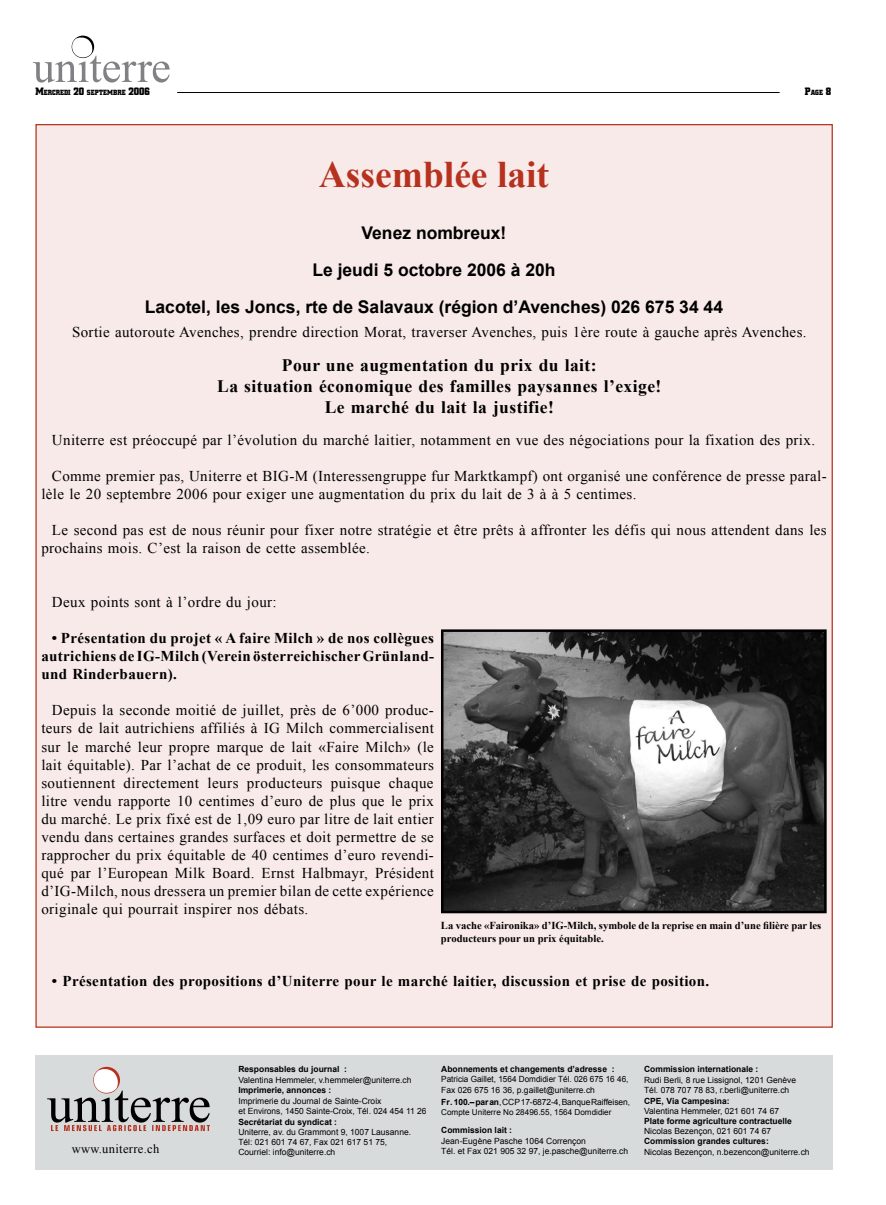
<style>
.page{position:relative;width:886px;height:1205px;background:#fff}
.page>*{position:absolute;margin:0;border:0;box-sizing:border-box;transform-origin:0 0}
.t1{font:700 37.5px "Times New Roman";color:#b7311f}
.t2{font:700 17.5px/21px "Times New Roman";letter-spacing:.025em;color:#000;text-align:center}
.t3{font:700 17.5px/37px "Arial";color:#000;text-align:center}
.t4{font:15px/18px "Times New Roman";letter-spacing:.025em;color:#000}
.t5{font:700 15px/18px "Times New Roman";letter-spacing:.025em;color:#000;text-align:justify}
.t6{font:12.5px "Times New Roman";letter-spacing:.025em;color:#000}
.t7{font:700 10.62px/12.8px "Times New Roman";color:#000}
.t8{font:8.5px/10.2px "Arial";color:#000}
.t9{font:700 8.5px "Arial";color:#000}
.t10{font:8.5px/10.2px "Arial";color:#000;scale:.96 1}
.t11{font:8.12px "Arial";color:#000}
.t12{font:700 7.62px "Square Slabserif 711 BT";color:#000;scale:.9 1}
.s1{font-size:10.88px}
.s2{font-weight:700}
.s3{font-size:8.12px}
</style>
<div class="page">
<svg style="left:33px;top:36px;width:137px;height:47px"></svg>
<hr style="left:177px;top:92px;width:602px;height:1px;background:#000">
<div style="left:35px;top:1055px;width:798px;height:114px;background:#d8dbdc"></div>
<svg style="left:47px;top:1067px;width:163px;height:64px"></svg>
<div style="left:35px;top:124px;width:798px;height:904px;background:#f8eae9;border:1px solid #b7311f"></div>
<img style="left:444px;top:632px;width:379px;height:278px">
<div style="left:441px;top:629px;width:385px;height:284px;border:2px solid #000"></div>
<p class="t12" style="left:35px;top:88px;width:129px"><span class="s1">M</span>ERCREDI <span class="s1">20</span> SEPTEMBRE <span class="s1">2006</span></p>
<p class="t12" style="left:805px;top:88px;width:31px"><span class="s1">P</span>AGE <span class="s1">8</span></p>
<h1 class="t1" style="left:319px;top:148px;width:232px">Assemblée lait</h1>
<p class="t3" style="left:145px;top:215px;width:580px">Venez nombreux!<br>Le jeudi 5 octobre 2006 à 20h<br>Lacotel, les Joncs, rte de Salavaux (région d’Avenches) 026 675 34 44</p>
<p class="t4" style="left:72px;top:322px;width:736px">Sortie autoroute Avenches, prendre direction Morat, traverser Avenches, puis 1ère route à gauche après Avenches.</p>
<p class="t2" style="left:217px;top:355px;width:446px">Pour une augmentation du prix du lait:<br>La situation économique des familles paysannes l’exige!<br>Le marché du lait la justifie!</p>
<p class="t4" style="left:52px;top:431px;width:764px">Uniterre est préoccupé par l’évolution du marché laitier, notamment en vue des négociations pour la fixation des prix.</p>
<p class="t4" style="left:41px;top:467px;width:787px;text-indent:11px">Comme premier pas, Uniterre et BIG-M (Interessengruppe fur Marktkampf) ont organisé une conférence de presse paral&shy;lèle le 20 septembre 2006 pour exiger une augmentation du prix du lait de 3 à à 5 centimes.</p>
<p class="t4" style="left:41px;top:521px;width:787px;text-indent:11px">Le second pas est de nous réunir pour fixer notre stratégie et être prêts à affronter les défis qui nous attendent dans les prochains mois. C’est la raison de cette assemblée.</p>
<p class="t4" style="left:52px;top:593px;width:226px">Deux points sont à l’ordre du jour:</p>
<p class="t5" style="left:41px;top:629px;width:394px;text-indent:11px">• Présentation du projet « A faire Milch » de nos collègues autrichiens de IG-Milch (Verein österreichischer Grünland&shy;und Rinderbauern).</p>
<p class="t4" style="left:41px;top:701px;width:394px;text-align:justify;text-indent:11px">Depuis la seconde moitié de juillet, près de 6’000 produc&shy;teurs de lait autrichiens affiliés à IG Milch commercialisent sur le marché leur propre marque de lait «Faire Milch» (le lait équitable). Par l’achat de ce produit, les consommateurs soutiennent directement leurs producteurs puisque chaque litre vendu rapporte 10 centimes d’euro de plus que le prix du marché. Le prix fixé est de 1,09 euro par litre de lait entier vendu dans certaines grandes surfaces et doit permettre de se rapprocher du prix équitable de 40 centimes d’euro revendi&shy;qué par l’European Milk Board. Ernst Halbmayr, Président d’IG-Milch, nous dressera un premier bilan de cette expérience originale qui pourrait inspirer nos débats.</p>
<p class="t7" style="left:441px;top:918px;width:382px">La vache «Faironika» d’IG-Milch, symbole de la reprise en main d’une filière par les producteurs pour un prix équitable.</p>
<p class="t5" style="left:52px;top:971px;width:659px">• Présentation des propositions d’Uniterre pour le marché laitier, discussion et prise de position.</p>
<p class="t6" style="left:72px;top:1141px;width:89px">www.uniterre.ch</p>
<p class="t9" style="left:238px;top:1063px;width:110px">Responsables du journal :</p>
<p class="t8" style="left:238px;top:1075px;width:175px">Valentina Hemmeler, v.hemmeler@uniterre.ch</p>
<p class="t9" style="left:238px;top:1084px;width:95px">Imprimerie, annonces :</p>
<p class="t8" style="left:238px;top:1096px;width:190px">Imprimerie du Journal de Sainte-Croix<br>et Environs, 1450 Sainte-Croix, Tél. 024 454 11 26</p>
<p class="t9" style="left:238px;top:1116px;width:100px">Secrétariat du syndicat :</p>
<p class="t8" style="left:238px;top:1127px;width:174px">Uniterre, av. du Grammont 9, 1007 Lausanne.<br>Tél: 021 601 74 67, Fax 021 617 51 75,<br>Courriel: info@uniterre.ch</p>
<p class="t9" style="left:441px;top:1063px;width:175px">Abonnements et changements d’adresse :</p>
<p class="t10" style="left:441px;top:1074px;width:196px">Patricia Gaillet, 1564 Domdidier Tél. 026 675 16 46,<br>Fax 026 675 16 36, p.gaillet@uniterre.ch</p>
<p class="t8" style="left:441px;top:1096px;width:190px"><span class="s2">Fr. 100.– par an</span>, CCP 17-6872-4, Banque Raiffeisen<span class="s3">,</span></p>
<p class="t11" style="left:441px;top:1106px;width:172px">Compte Uniterre No 28496.55, 1564 Domdidier</p>
<p class="t9" style="left:441px;top:1124px;width:72px">Commission lait :</p>
<p class="t8" style="left:441px;top:1136px;width:188px">Jean-Eugène Pasche 1064 Corrençon<br>Tél. et Fax 021 905 32 97, je.pasche@uniterre.ch</p>
<p class="t9" style="left:644px;top:1063px;width:116px">Commission internationale :</p>
<p class="t8" style="left:644px;top:1075px;width:154px">Rudi Berli, 8 rue Lissignol, 1201 Genève<br>Tél. 078 707 78 83, r.berli@uniterre.ch</p>
<p class="t9" style="left:644px;top:1095px;width:87px">CPE, Via Campesina:</p>
<p class="t8" style="left:644px;top:1105px;width:136px">Valentina Hemmeler, 021 601 74 67</p>
<p class="t9" style="left:644px;top:1115px;width:149px">Plate forme agriculture contractuelle</p>
<p class="t8" style="left:644px;top:1126px;width:129px">Nicolas Bezençon, 021 601 74 67</p>
<p class="t9" style="left:644px;top:1135px;width:126px">Commission grandes cultures:</p>
<p class="t8" style="left:644px;top:1146px;width:167px">Nicolas Bezençon, n.bezencon@uniterre.ch</p>
</div>
